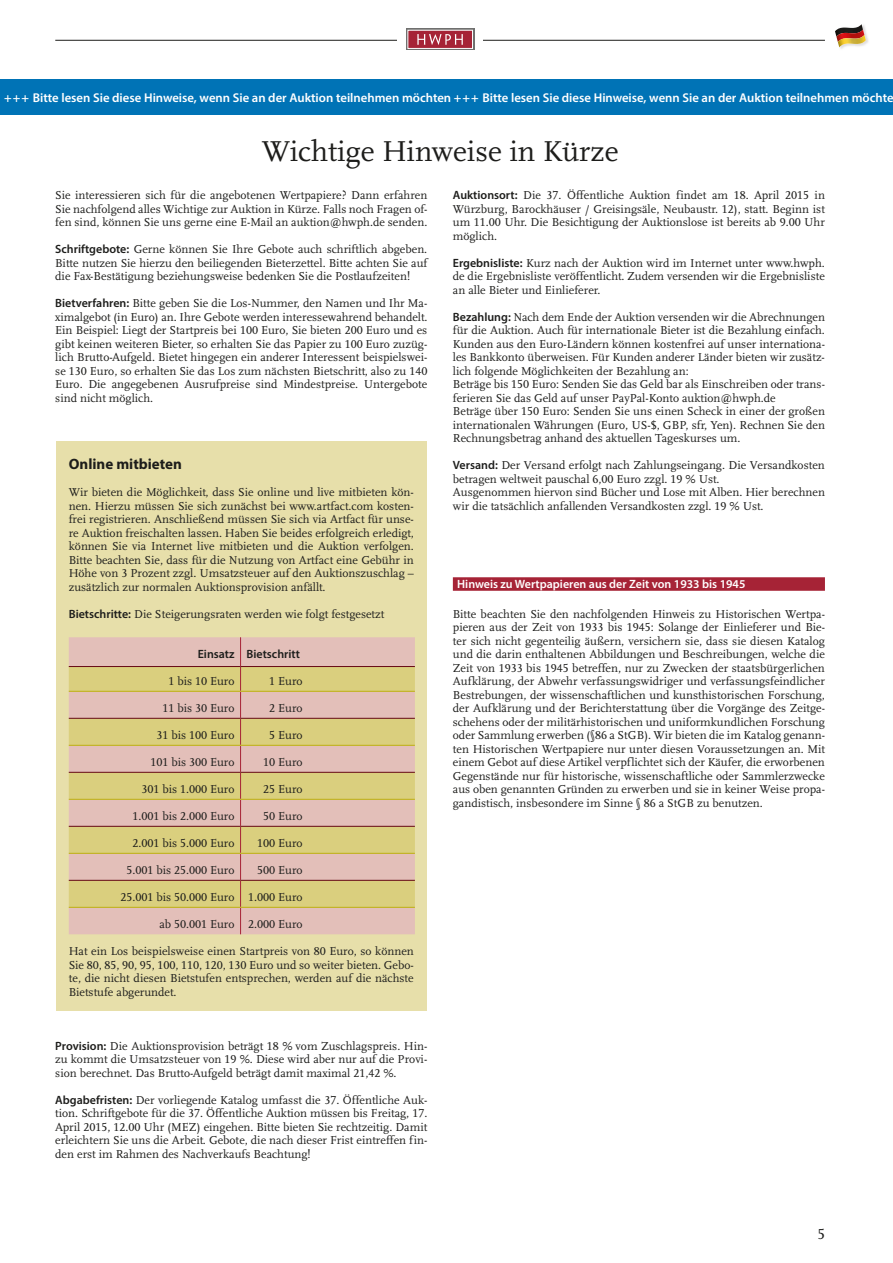
<style>
.page{position:relative;width:893px;height:1263px;background:#fff}
.page>*{position:absolute;margin:0;border:0;box-sizing:border-box;transform-origin:0 0}
.t1{font:30px "Scala Pro";color:#1d1d1b}
.t2{font:700 15px "Myriad Pro";color:#1d1d1b}
.t3{font:15px "Scala Pro";color:#1d1d1b}
.t4{font:600 12.75px "Myriad Pro";color:#fff}
.t5{font:12px/13.5px "Scala Pro";color:#1d1d1b;text-align:justify}
.t6{font:600 12px "Myriad Pro";color:#fff}
.t7{font:600 12px "Myriad Pro";color:#1d1d1b}
.s1{font-family:"Myriad Pro";font-weight:600}
</style>
<div class="page">
<hr style="left:55px;top:40px;width:770px;height:1px;background:#1d1d1b">
<div style="left:398px;top:26px;width:85px;height:27px;background:#fff"></div>
<div style="left:406px;top:29px;width:68px;height:21px;background:#cbc5c6"></div>
<div style="left:408px;top:30px;width:65px;height:19px;background:#a62336;border:1px solid #fff"></div>
<svg style="left:417px;top:34px;width:46px;height:11px"></svg>
<img style="left:839px;top:25px;width:29px;height:24px">
<img style="left:839px;top:24px;width:24px;height:3px">
<svg style="left:835px;top:27px;width:31px;height:20px"></svg>
<div style="left:453px;top:577px;width:372px;height:14px;background:#a62336"></div>
<div style="left:56px;top:441px;width:371px;height:570px;background:#e7dfaa"></div>
<div style="left:69px;top:637px;width:346px;height:297px;background:#e3bfb9"></div>
<svg style="left:69px;top:667px;width:346px;height:240px;background:#ddc797"></svg>
<svg style="left:240px;top:637px;width:1px;height:297px"></svg>
<hr style="left:69px;top:666px;width:172px;height:1px;background:#650814">
<hr style="left:241px;top:666px;width:174px;height:1px;background:#650814">
<hr style="left:69px;top:718px;width:172px;height:1px;background:#650814">
<hr style="left:241px;top:718px;width:174px;height:1px;background:#650814">
<hr style="left:69px;top:772px;width:172px;height:1px;background:#650814">
<hr style="left:241px;top:772px;width:174px;height:1px;background:#650814">
<hr style="left:69px;top:826px;width:172px;height:1px;background:#650814">
<hr style="left:241px;top:826px;width:174px;height:1px;background:#650814">
<hr style="left:69px;top:880px;width:172px;height:1px;background:#650814">
<hr style="left:241px;top:880px;width:174px;height:1px;background:#650814">
<hr style="left:69px;top:691px;width:172px;height:1px;background:#bdaf10">
<hr style="left:241px;top:691px;width:174px;height:1px;background:#bdaf10">
<hr style="left:69px;top:745px;width:172px;height:1px;background:#bdaf10">
<hr style="left:241px;top:745px;width:174px;height:1px;background:#bdaf10">
<hr style="left:69px;top:799px;width:172px;height:1px;background:#bdaf10">
<hr style="left:241px;top:799px;width:174px;height:1px;background:#bdaf10">
<hr style="left:69px;top:853px;width:172px;height:1px;background:#bdaf10">
<hr style="left:241px;top:853px;width:174px;height:1px;background:#bdaf10">
<hr style="left:69px;top:907px;width:172px;height:1px;background:#bdaf10">
<hr style="left:241px;top:907px;width:174px;height:1px;background:#bdaf10">
<div style="left:0;top:80px;width:893px;height:35px;background:#0073b6"></div>
<p class="t4" style="left:4px;top:90px;width:891px">+++ Bitte lesen Sie diese Hinweise, wenn Sie an der Auktion teilnehmen möchten +++ Bitte lesen Sie diese Hinweise, wenn Sie an der Auktion teilnehmen möchte</p>
<h1 class="t1" style="left:262px;top:134px;width:358px">Wichtige Hinweise in Kürze</h1>
<p class="t5" style="left:55px;top:189px;width:374px">Sie interessieren sich für die angebotenen Wertpapiere? Dann erfahren Sie nachfolgend alles Wichtige zur Auktion in Kürze. Falls noch Fragen of&shy;fen sind, können Sie uns gerne eine E-Mail an auktion@hwph.de senden.</p>
<p class="t5" style="left:55px;top:243px;width:374px"><span class="s1">Schriftgebote:</span> Gerne können Sie Ihre Gebote auch schriftlich abgeben.<br>Bitte nutzen Sie hierzu den beiliegenden Bieterzettel. Bitte achten Sie auf die Fax-Bestätigung beziehungsweise bedenken Sie die Postlaufzeiten!</p>
<p class="t5" style="left:55px;top:297px;width:374px"><span class="s1">Bietverfahren:</span> Bitte geben Sie die Los-Nummer, den Namen und Ihr Ma&shy;ximalgebot (in Euro) an. Ihre Gebote werden interessewahrend behandelt.<br>Ein Beispiel: Liegt der Startpreis bei 100 Euro, Sie bieten 200 Euro und es gibt keinen weiteren Bieter, so erhalten Sie das Papier zu 100 Euro zuzüg&shy;lich Brutto-Aufgeld. Bietet hingegen ein anderer Interessent beispielswei&shy;se 130 Euro, so erhalten Sie das Los zum nächsten Bietschritt, also zu 140<br>Euro. Die angegebenen Ausrufpreise sind Mindestpreise. Untergebote sind nicht möglich.</p>
<p class="t2" style="left:69px;top:454px;width:115px">Online mitbieten</p>
<p class="t5" style="left:69px;top:486px;width:347px">Wir bieten die Möglichkeit, dass Sie online und live mitbieten kön&shy;nen. Hierzu müssen Sie sich zunächst bei www.artfact.com kosten&shy;frei registrieren. Anschließend müssen Sie sich via Artfact für unse&shy;re Auktion freischalten lassen. Haben Sie beides erfolgreich erledigt, können Sie via Internet live mitbieten und die Auktion verfolgen.<br>Bitte beachten Sie, dass für die Nutzung von Artfact eine Gebühr in Höhe von 3 Prozent zzgl. Umsatzsteuer auf den Auktionszuschlag – zusätzlich zur normalen Auktionsprovision anfällt.</p>
<p class="t5" style="left:69px;top:607px;width:317px"><span class="s1">Bietschritte:</span> Die Steigerungsraten werden wie folgt festgesetzt</p>
<p class="t7" style="left:198px;top:647px;width:104px">Einsatz Bietschritt</p>
<p class="t5" style="left:168px;top:675px;width:68px">1 bis 10 Euro</p>
<p class="t5" style="left:269px;top:675px;width:35px">1 Euro</p>
<p class="t5" style="left:162px;top:702px;width:74px">11 bis 30 Euro</p>
<p class="t5" style="left:269px;top:702px;width:35px">2 Euro</p>
<p class="t5" style="left:156px;top:729px;width:80px">31 bis 100 Euro</p>
<p class="t5" style="left:269px;top:729px;width:35px">5 Euro</p>
<p class="t5" style="left:150px;top:756px;width:86px">101 bis 300 Euro</p>
<p class="t5" style="left:263px;top:756px;width:41px">10 Euro</p>
<p class="t5" style="left:141px;top:783px;width:95px">301 bis 1.000 Euro</p>
<p class="t5" style="left:263px;top:783px;width:41px">25 Euro</p>
<p class="t5" style="left:132px;top:810px;width:104px">1.001 bis 2.000 Euro</p>
<p class="t5" style="left:263px;top:810px;width:41px">50 Euro</p>
<p class="t5" style="left:132px;top:837px;width:104px">2.001 bis 5.000 Euro</p>
<p class="t5" style="left:257px;top:837px;width:47px">100 Euro</p>
<p class="t5" style="left:126px;top:864px;width:110px">5.001 bis 25.000 Euro</p>
<p class="t5" style="left:257px;top:864px;width:47px">500 Euro</p>
<p class="t5" style="left:120px;top:891px;width:184px">25.001 bis 50.000 Euro 1.000 Euro</p>
<p class="t5" style="left:159px;top:918px;width:145px">ab 50.001 Euro 2.000 Euro</p>
<p class="t5" style="left:69px;top:945px;width:347px">Hat ein Los beispielsweise einen Startpreis von 80 Euro, so können Sie 80, 85, 90, 95, 100, 110, 120, 130 Euro und so weiter bieten. Gebo&shy;te, die nicht diesen Bietstufen entsprechen, werden auf die nächste Bietstufe abgerundet.</p>
<p class="t5" style="left:55px;top:1039px;width:374px"><span class="s1">Provision:</span> Die Auktionsprovision beträgt 18 % vom Zuschlagspreis. Hin&shy;zu kommt die Umsatzsteuer von 19 %. Diese wird aber nur auf die Provi&shy;sion berechnet. Das Brutto-Aufgeld beträgt damit maximal 21,42 %.</p>
<p class="t5" style="left:55px;top:1093px;width:374px"><span class="s1">Abgabefristen:</span> Der vorliegende Katalog umfasst die 37. Öffentliche Auk&shy;tion. Schriftgebote für die 37. Öffentliche Auktion müssen bis Freitag, 17.<br>April 2015, 12.00 Uhr (MEZ) eingehen. Bitte bieten Sie rechtzeitig. Damit erleichtern Sie uns die Arbeit. Gebote, die nach dieser Frist eintreffen fin&shy;den erst im Rahmen des Nachverkaufs Beachtung!</p>
<p class="t5" style="left:453px;top:189px;width:374px"><span class="s1">Auktionsort:</span> Die 37. Öffentliche Auktion findet am 18. April 2015 in Würzburg, Barockhäuser / Greisingsäle, Neubaustr. 12), statt. Beginn ist um 11.00 Uhr. Die Besichtigung der Auktionslose ist bereits ab 9.00 Uhr möglich.</p>
<p class="t5" style="left:453px;top:256px;width:374px"><span class="s1">Ergebnisliste:</span> Kurz nach der Auktion wird im Internet unter www.hwph. de die Ergebnisliste veröffentlicht. Zudem versenden wir die Ergebnisliste an alle Bieter und Einlieferer.</p>
<p class="t5" style="left:453px;top:310px;width:374px;text-align:left"><span class="s1">Bezahlung:</span> Nach dem Ende der Auktion versenden wir die Abrechnungen für die Auktion. Auch für internationale Bieter ist die Bezahlung einfach.<br>Kunden aus den Euro-Ländern können kostenfrei auf unser internationa&shy;les Bankkonto überweisen. Für Kunden anderer Länder bieten wir zusätz&shy;lich folgende Möglichkeiten der Bezahlung an:<br>Beträge bis 150 Euro: Senden Sie das Geld bar als Einschreiben oder trans&shy;ferieren Sie das Geld auf unser PayPal-Konto auktion@hwph.de<br>Beträge über 150 Euro: Senden Sie uns einen Scheck in einer der großen internationalen Währungen (Euro, US-$, GBP, sfr, Yen). Rechnen Sie den Rechnungsbetrag anhand des aktuellen Tageskurses um.</p>
<p class="t5" style="left:453px;top:459px;width:374px;text-align:left"><span class="s1">Versand:</span> Der Versand erfolgt nach Zahlungseingang. Die Versandkosten betragen weltweit pauschal 6,00 Euro zzgl. 19 % Ust.<br>Ausgenommen hiervon sind Bücher und Lose mit Alben. Hier berechnen wir die tatsächlich anfallenden Versandkosten zzgl. 19 % Ust.</p>
<p class="t6" style="left:457px;top:576px;width:290px">Hinweis zu Wertpapieren aus der Zeit von 1933 bis 1945</p>
<p class="t5" style="left:453px;top:607px;width:374px">Bitte beachten Sie den nachfolgenden Hinweis zu Historischen Wertpa&shy;pieren aus der Zeit von 1933 bis 1945: Solange der Einlieferer und Bie&shy;ter sich nicht gegenteilig äußern, versichern sie, dass sie diesen Katalog und die darin enthaltenen Abbildungen und Beschreibungen, welche die Zeit von 1933 bis 1945 betreffen, nur zu Zwecken der staatsbürgerlichen Aufklärung, der Abwehr verfassungswidriger und verfassungsfeindlicher Bestrebungen, der wissenschaftlichen und kunsthistorischen Forschung, der Aufklärung und der Berichterstattung über die Vorgänge des Zeitge&shy;schehens oder der militärhistorischen und uniformkundlichen Forschung oder Sammlung erwerben (§86 a StGB). Wir bieten die im Katalog genann&shy;ten Historischen Wertpapiere nur unter diesen Voraussetzungen an. Mit einem Gebot auf diese Artikel verpflichtet sich der Käufer, die erworbenen Gegenstände nur für historische, wissenschaftliche oder Sammlerzwecke aus oben genannten Gründen zu erwerben und sie in keiner Weise propa&shy;gandistisch, insbesondere im Sinne § 86 a StGB zu benutzen.</p>
<p class="t3" style="left:817px;top:1225px;width:9px">5</p>
</div>
